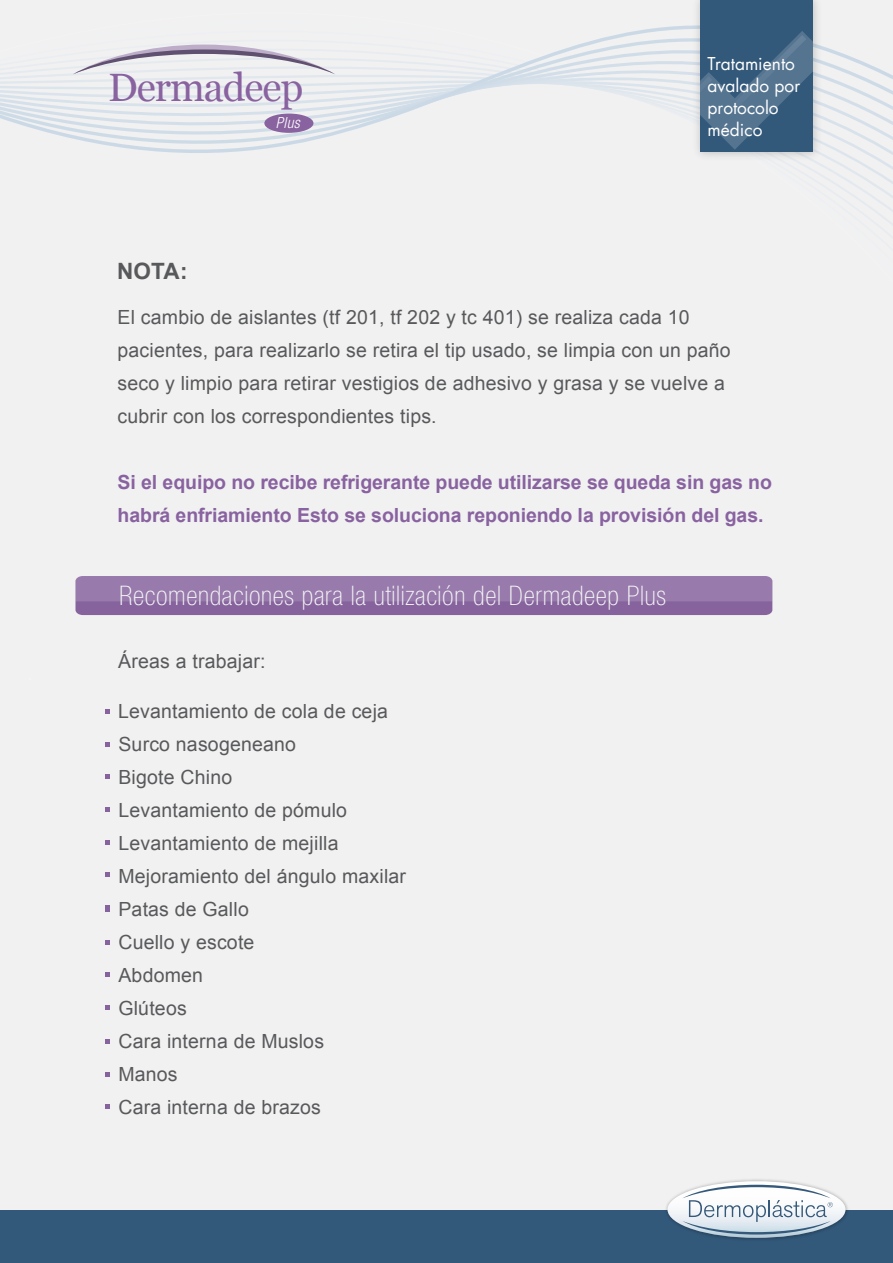
<style>
.page{position:relative;width:893px;height:1263px;background:#f1f1f2}
.page>*{position:absolute;margin:0;border:0;box-sizing:border-box;transform-origin:0 0}
.t1{font:39.6px "Georgia";letter-spacing:-.025em;color:#8962a0}
.t2{font:100 condensed 27px "Helvetica Neue LT Std";letter-spacing:.025em;color:#f6f6f7}
.t3{font:700 22.5px "Arial";color:#58595b}
.t4{font:19.5px/33px "Arial";letter-spacing:.01em;color:#58595b}
.t5{font:700 19.5px/33px "Arial";letter-spacing:-.005em;color:#8962a0}
.t6{font:17.4px/22px "Futura LT";color:#fff}
.t7{font:italic 300 condensed 15.3px "Helvetica Neue LT Std";color:#fff}
</style>
<div class="page">
<svg style="left:0;top:25px;width:893px;height:128px"></svg>
<img style="left:688px;top:0;width:138px;height:165px">
<div style="left:700px;top:0;width:113px;height:152px;background:#32587a"></div>
<svg style="left:700px;top:31px;width:113px;height:119px"></svg>
<div style="left:0;top:1210px;width:893px;height:53px;background:#32587a"></div>
<img style="left:666px;top:1179px;width:182px;height:61px">
<svg style="left:667px;top:1182px;width:179px;height:56px"></svg>
<svg style="left:682px;top:1185px;width:151px;height:49px"></svg>
<svg style="left:73px;top:45px;width:262px;height:29px"></svg>
<div style="left:264px;top:114px;width:49px;height:19px;background:#8962a0;border-radius:50%"></div>
<svg style="left:75px;top:576px;width:697px;height:39px;background:#9172a6"></svg>
<svg style="left:105px;top:709px;width:5px;height:4px"></svg>
<svg style="left:105px;top:742px;width:5px;height:4px"></svg>
<svg style="left:105px;top:775px;width:5px;height:4px"></svg>
<svg style="left:105px;top:807px;width:5px;height:5px"></svg>
<svg style="left:105px;top:840px;width:5px;height:4px"></svg>
<svg style="left:105px;top:873px;width:5px;height:4px"></svg>
<svg style="left:105px;top:905px;width:5px;height:7px"></svg>
<svg style="left:105px;top:940px;width:5px;height:4px"></svg>
<svg style="left:105px;top:973px;width:5px;height:4px"></svg>
<svg style="left:105px;top:1006px;width:5px;height:4px"></svg>
<svg style="left:105px;top:1039px;width:5px;height:5px"></svg>
<svg style="left:105px;top:1072px;width:5px;height:4px"></svg>
<svg style="left:105px;top:1105px;width:5px;height:4px"></svg>
<h1 class="t1" style="left:108px;top:63px;width:197px">Dermadeep</h1>
<p class="t7" style="left:276px;top:114px;width:26px">Plus</p>
<p class="t6" style="left:708px;top:53px;width:94px">Tratamiento avalado por protocolo médico</p>
<p class="t3" style="left:117px;top:256px;width:72px">NOTA:</p>
<p class="t4" style="left:118px;top:301px;width:615px">El cambio de aislantes (tf 201, tf 202 y tc 401) se realiza cada 10 pacientes, para realizarlo se retira el tip usado, se limpia con un paño seco y limpio para retirar vestigios de adhesivo y grasa y se vuelve a cubrir con los correspondientes tips.</p>
<p class="t5" style="left:118px;top:466px;width:656px">Si el equipo no recibe refrigerante puede utilizarse se queda sin gas no habrá enfriamiento Esto se soluciona reponiendo la provisión del gas.</p>
<h2 class="t2" style="left:119px;top:580px;width:548px">Recomendaciones para la utilización del Dermadeep Plus</h2>
<p class="t4" style="left:118px;top:645px;width:149px">Áreas a trabajar:</p>
<p class="t4" style="left:118px;top:695px;width:289px">Levantamiento de cola de ceja<br>Surco nasogeneano<br>Bigote Chino<br>Levantamiento de pómulo<br>Levantamiento de mejilla<br>Mejoramiento del ángulo maxilar<br>Patas de Gallo<br>Cuello y escote<br>Abdomen<br>Glúteos<br>Cara interna de Muslos<br>Manos<br>Cara interna de brazos</p>
</div>
